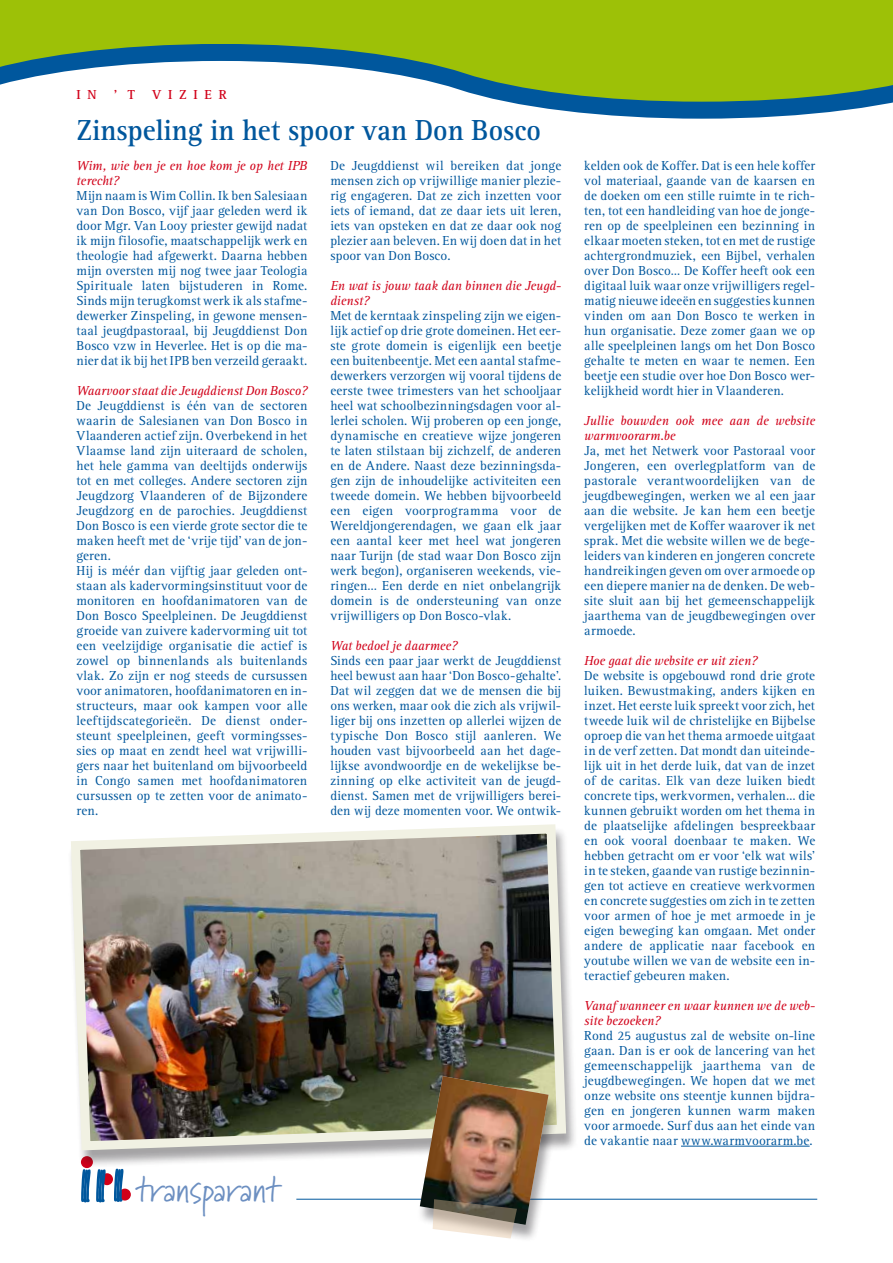
<style>
.page{position:relative;width:893px;height:1263px;background:#fff}
.page>*{position:absolute;margin:0;border:0;box-sizing:border-box;transform-origin:0 0}
.t1{font:35.7px "Marydale";letter-spacing:.01em;color:#6c8fc1}
.t2{font:700 30px "Rotis Serif";color:#00579d;scale:.93 1}
.t3{font:13.5px/15px "Rotis Serif";letter-spacing:.01em;color:#00579d;text-align:justify}
.t4{font:italic 13.5px/15px "Rotis Serif";letter-spacing:-.005em;color:#d10019}
.t5{font:700 13.5px "Rotis Serif";color:#d10019}
</style>
<div class="page">
<div style="left:0;top:0;width:893px;height:44px;background:#9dc107"></div>
<svg style="left:0;top:44px;width:893px;height:75px"></svg>
<hr style="left:681px;top:1146px;width:129px;height:1px;background:#00579d">
<hr style="left:296px;top:1199px;width:521px;height:1px;background:#00579d">
<div style="left:101px;top:1173px;width:12px;height:12px;background:#d10019;border-radius:50%"></div>
<div style="left:119px;top:1188px;width:12px;height:12px;background:#d10019;border-radius:50%"></div>
<svg style="left:81px;top:1168px;width:25px;height:35px"></svg>
<svg style="left:114px;top:1168px;width:10px;height:34px"></svg>
<div style="left:67px;top:826px;width:511px;height:342px;background:#1a171c;opacity:.4"></div>
<img style="left:67px;top:824px;width:504px;height:331px">
<div style="left:416px;top:1078px;width:144px;height:164px;background:#1a171c;opacity:.4"></div>
<img style="left:420px;top:1076px;width:129px;height:162px">
<p class="t5" style="left:77px;top:87px;width:20px">I n</p>
<p class="t5" style="left:114px;top:87px;width:20px">' t</p>
<p class="t5" style="left:152px;top:87px;width:29px">V izier</p>
<h2 class="t2" style="left:77px;top:112px;width:501px">Zinspeling in het spoor van Don Bosco</h2>
<p class="t4" style="left:77px;top:158px;width:232px">Wim, wie ben je en hoe kom je op het IPB terecht?</p>
<p class="t3" style="left:77px;top:188px;width:232px">Mijn naam is Wim Collin. Ik ben Salesiaan van Don Bosco, vijf jaar geleden werd ik door Mgr. Van Looy priester gewijd nadat ik mijn filosofie, maatschappelijk werk en theologie had afgewerkt. Daarna hebben mijn oversten mij nog twee jaar Teologia Spirituale laten bijstuderen in Rome.<br>Sinds mijn terugkomst werk ik als stafme&shy;dewerker Zinspeling, in gewone mensen&shy;taal jeugdpastoraal, bij Jeugddienst Don Bosco vzw in Heverlee. Het is op die ma&shy;nier dat ik bij het IPB ben verzeild geraakt.</p>
<p class="t4" style="left:77px;top:383px;width:232px">Waarvoor staat die Jeugddienst Don Bosco?</p>
<p class="t3" style="left:77px;top:398px;width:232px;text-align:left">De Jeugddienst is één van de sectoren waarin de Salesianen van Don Bosco in Vlaanderen actief zijn. Overbekend in het Vlaamse land zijn uiteraard de scholen, het hele gamma van deeltijds onderwijs tot en met colleges. Andere sectoren zijn Jeugdzorg Vlaanderen of de Bijzondere Jeugdzorg en de parochies. Jeugddienst Don Bosco is een vierde grote sector die te maken heeft met de ‘vrije tijd’ van de jon&shy;geren.<br>Hij is méér dan vijftig jaar geleden ont&shy;staan als kadervormingsinstituut voor de monitoren en hoofdanimatoren van de Don Bosco Speelpleinen. De Jeugddienst groeide van zuivere kadervorming uit tot een veelzijdige organisatie die actief is zowel op binnenlands als buitenlands vlak. Zo zijn er nog steeds de cursussen voor animatoren, hoofdanimatoren en in&shy;structeurs, maar ook kampen voor alle leeftijdscategorieën. De dienst onder&shy;steunt speelpleinen, geeft vormingsses&shy;sies op maat en zendt heel wat vrijwilli&shy;gers naar het buitenland om bijvoorbeeld in Congo samen met hoofdanimatoren cursussen op te zetten voor de animato&shy;ren.</p>
<p class="t3" style="left:330px;top:158px;width:232px">De Jeugddienst wil bereiken dat jonge mensen zich op vrijwillige manier plezie&shy;rig engageren. Dat ze zich inzetten voor iets of iemand, dat ze daar iets uit leren, iets van opsteken en dat ze daar ook nog plezier aan beleven. En wij doen dat in het spoor van Don Bosco.</p>
<p class="t4" style="left:330px;top:278px;width:232px">En wat is jouw taak dan binnen die Jeugd&shy;dienst?</p>
<p class="t3" style="left:330px;top:308px;width:232px">Met de kerntaak zinspeling zijn we eigen&shy;lijk actief op drie grote domeinen. Het eer&shy;ste grote domein is eigenlijk een beetje een buitenbeentje. Met een aantal stafme&shy;dewerkers verzorgen wij vooral tijdens de eerste twee trimesters van het schooljaar heel wat schoolbezinningsdagen voor al&shy;lerlei scholen. Wij proberen op een jonge, dynamische en creatieve wijze jongeren te laten stilstaan bij zichzelf, de anderen en de Andere. Naast deze bezinningsda&shy;gen zijn de inhoudelijke activiteiten een tweede domein. We hebben bijvoorbeeld een eigen voorprogramma voor de Wereldjongerendagen, we gaan elk jaar een aantal keer met heel wat jongeren naar Turijn (de stad waar Don Bosco zijn werk begon), organiseren weekends, vie&shy;ringen… Een derde en niet onbelangrijk domein is de ondersteuning van onze vrijwilligers op Don Bosco-vlak.</p>
<p class="t4" style="left:330px;top:638px;width:128px">Wat bedoel je daarmee?</p>
<p class="t3" style="left:330px;top:653px;width:232px">Sinds een paar jaar werkt de Jeugddienst heel bewust aan haar ‘Don Bosco-gehalte’.<br>Dat wil zeggen dat we de mensen die bij ons werken, maar ook die zich als vrijwil&shy;liger bij ons inzetten op allerlei wijzen de typische Don Bosco stijl aanleren. We houden vast bijvoorbeeld aan het dage&shy;lijkse avondwoordje en de wekelijkse be&shy;zinning op elke activiteit van de jeugd&shy;dienst. Samen met de vrijwilligers berei&shy;den wij deze momenten voor. We ontwik-</p>
<h1 class="t1" style="left:135px;top:1167px;width:147px">transparant</h1>
<p class="t3" style="left:584px;top:158px;width:232px">kelden ook de Koffer. Dat is een hele koffer vol materiaal, gaande van de kaarsen en de doeken om een stille ruimte in te rich&shy;ten, tot een handleiding van hoe de jonge&shy;ren op de speelpleinen een bezinning in elkaar moeten steken, tot en met de rustige achtergrondmuziek, een Bijbel, verhalen over Don Bosco… De Koffer heeft ook een digitaal luik waar onze vrijwilligers regel&shy;matig nieuwe ideeën en suggesties kunnen vinden om aan Don Bosco te werken in hun organisatie. Deze zomer gaan we op alle speelpleinen langs om het Don Bosco gehalte te meten en waar te nemen. Een beetje een studie over hoe Don Bosco wer&shy;kelijkheid wordt hier in Vlaanderen.</p>
<p class="t4" style="left:584px;top:413px;width:232px">Jullie bouwden ook mee aan de website warmvoorarm.be</p>
<p class="t3" style="left:584px;top:443px;width:232px">Ja, met het Netwerk voor Pastoraal voor Jongeren, een overlegplatform van de pastorale verantwoordelijken van de jeugdbewegingen, werken we al een jaar aan die website. Je kan hem een beetje vergelijken met de Koffer waarover ik net sprak. Met die website willen we de bege&shy;leiders van kinderen en jongeren concrete handreikingen geven om over armoede op een diepere manier na de denken. De web&shy;site sluit aan bij het gemeenschappelijk jaarthema van de jeugdbewegingen over armoede.</p>
<p class="t4" style="left:584px;top:653px;width:175px">Hoe gaat die website er uit zien?</p>
<p class="t3" style="left:584px;top:668px;width:232px">De website is opgebouwd rond drie grote luiken. Bewustmaking, anders kijken en inzet. Het eerste luik spreekt voor zich, het tweede luik wil de christelijke en Bijbelse oproep die van het thema armoede uitgaat in de verf zetten. Dat mondt dan uiteinde&shy;lijk uit in het derde luik, dat van de inzet of de caritas. Elk van deze luiken biedt concrete tips, werkvormen, verhalen… die kunnen gebruikt worden om het thema in de plaatselijke afdelingen bespreekbaar en ook vooral doenbaar te maken. We hebben getracht om er voor ‘elk wat wils’ in te steken, gaande van rustige bezinnin&shy;gen tot actieve en creatieve werkvormen en concrete suggesties om zich in te zetten voor armen of hoe je met armoede in je eigen beweging kan omgaan. Met onder andere de applicatie naar facebook en youtube willen we van de website een in&shy;teractief gebeuren maken.</p>
<p class="t4" style="left:584px;top:998px;width:232px">Vanaf wanneer en waar kunnen we de web&shy;site bezoeken?</p>
<p class="t3" style="left:584px;top:1028px;width:232px">Rond 25 augustus zal de website on-line gaan. Dan is er ook de lancering van het gemeenschappelijk jaarthema van de jeugdbewegingen. We hopen dat we met onze website ons steentje kunnen bijdra&shy;gen en jongeren kunnen warm maken voor armoede. Surf dus aan het einde van de vakantie naar www.warmvoorarm.be.</p>
</div>
